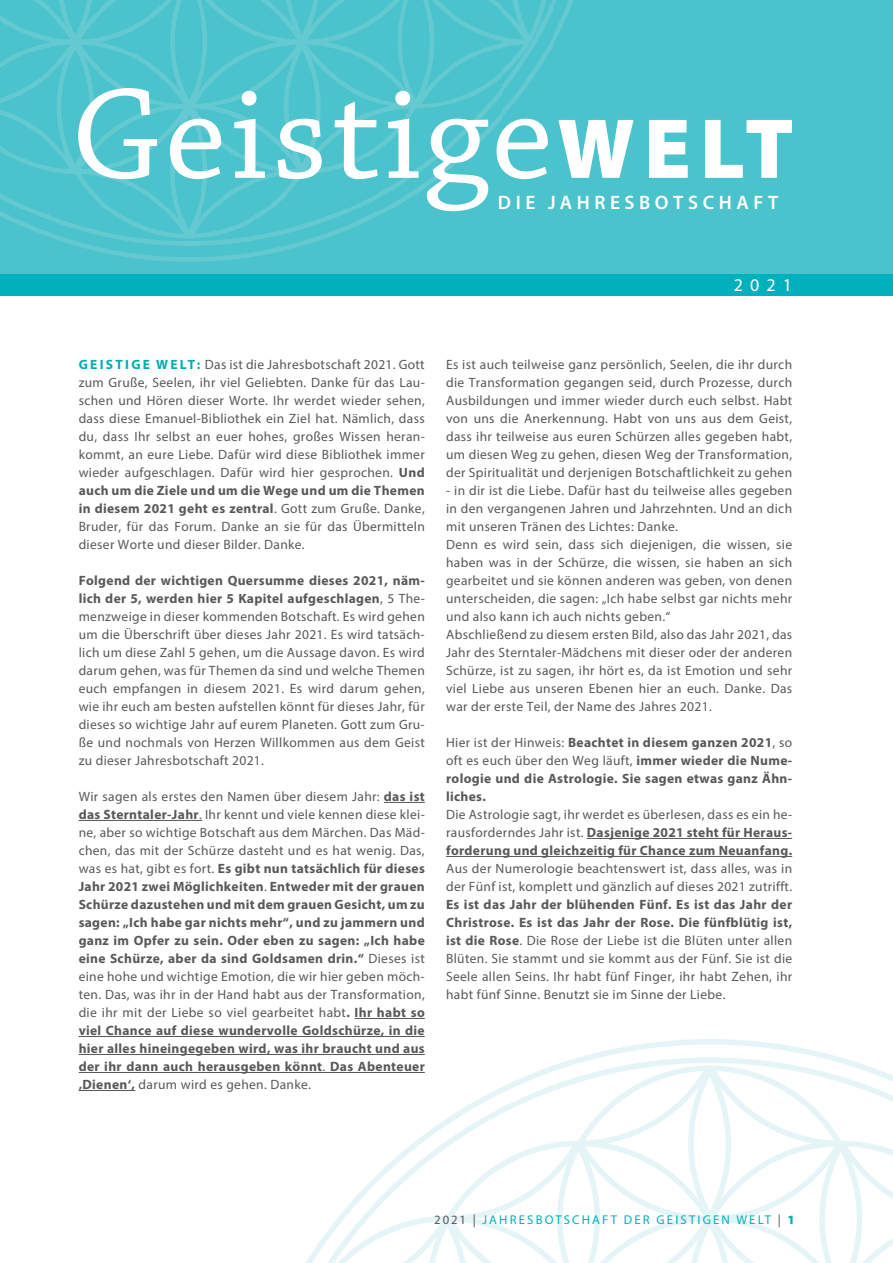
<style>
.page{position:relative;width:893px;height:1263px;background:#fff}
.page>*{position:absolute;margin:0;border:0;box-sizing:border-box;transform-origin:0 0}
.t1{font:135.6px "Chaparral Pro Capt";letter-spacing:.02em;color:#fff}
.t2{font:600 19.5px "Myriad Pro";letter-spacing:.235em;color:#fff}
.t3{font:18px "Myriad Pro";color:#fff}
.t4{font:13.5px/18px "Myriad Pro";letter-spacing:.025em;color:#57585a;text-align:justify}
.t5{font:700 13.5px/18px "Myriad Pro";letter-spacing:.025em;color:#57585a;text-align:justify}
.t6{font:12.75px "Myriad Pro";letter-spacing:.17em;color:#00b0bc}
.s1{font-family:"Myriad Pro";font-weight:900;font-size:85.8px}
.s2{font-weight:700;color:#00acae}
.s3{font-weight:700}
.s4{font-weight:400}
.s5{color:#57585a}
.s6{font-weight:900}
</style>
<div class="page">
<img style="left:306px;top:1040px;width:587px;height:223px">
<div style="left:0;top:0;width:893px;height:285px;background:#4ac3cc"></div>
<div style="left:0;top:274px;width:893px;height:22px;background:#00b0bc"></div>
<img style="left:0;top:0;width:574px;height:262px">
<hr style="left:384px;top:802px;width:41px;height:1px;background:#57585a">
<hr style="left:79px;top:820px;width:123px;height:1px;background:#57585a">
<hr style="left:355px;top:1018px;width:70px;height:1px;background:#57585a">
<hr style="left:79px;top:1036px;width:346px;height:1px;background:#57585a">
<hr style="left:79px;top:1054px;width:346px;height:1px;background:#57585a">
<hr style="left:79px;top:1072px;width:346px;height:1px;background:#57585a">
<hr style="left:79px;top:1090px;width:56px;height:1px;background:#57585a">
<hr style="left:587px;top:838px;width:205px;height:1px;background:#57585a">
<hr style="left:446px;top:856px;width:346px;height:1px;background:#57585a">
<h1 class="t1" style="left:71px;top:58px;width:724px">Geistige<span class="s1">WELT</span></h1>
<h2 class="t2" style="left:498px;top:190px;width:282px">DIE JAHRESBOTSCHAFT</h2>
<h3 class="t3" style="left:734px;top:274px;width:60px">2021</h3>
<p class="t4" style="left:79px;top:355px;width:348px"><span class="s2">G E I S T I G E W E LT:</span> Das ist die Jahresbotschaft 2021. Gott zum Gruße, Seelen, ihr viel Geliebten. Danke für das Lau&shy;schen und Hören dieser Worte. Ihr werdet wieder sehen, dass diese Emanuel-Bibliothek ein Ziel hat. Nämlich, dass du, dass Ihr selbst an euer hohes, großes Wissen heran&shy;kommt, an eure Liebe. Dafür wird diese Bibliothek immer wieder aufgeschlagen. Dafür wird hier gesprochen. <span class="s3">Und auch um die Ziele und um die Wege und um die Themen in diesem 2021 geht es zentral</span>. Gott zum Gruße. Danke, Bruder, für das Forum. Danke an sie für das Übermitteln dieser Worte und dieser Bilder. Danke.</p>
<p class="t4" style="left:79px;top:571px;width:348px"><span class="s3">Folgend der wichtigen Quersumme dieses 2021, näm&shy;lich der 5, werden hier 5 Kapitel aufgeschlagen</span>, 5 The&shy;menzweige in dieser kommenden Botschaft. Es wird gehen um die Überschrift über dieses Jahr 2021. Es wird tatsäch&shy;lich um diese Zahl 5 gehen, um die Aussage davon. Es wird darum gehen, was für Themen da sind und welche Themen euch empfangen in diesem 2021. Es wird darum gehen, wie ihr euch am besten aufstellen könnt für dieses Jahr, für dieses so wichtige Jahr auf eurem Planeten. Gott zum Gru&shy;ße und nochmals von Herzen Willkommen aus dem Geist zu dieser Jahresbotschaft 2021.</p>
<p class="t5" style="left:79px;top:787px;width:348px"><span class="s4">Wir sagen als erstes den Namen über diesem Jahr:</span> das ist das Sterntaler-Jahr<span class="s4">. Ihr kennt und viele kennen diese klei&shy;ne, aber so wichtige Botschaft aus dem Märchen. Das Mäd&shy;chen, das mit der Schürze dasteht und es hat wenig. Das, was es hat, gibt es fort.</span> Es gibt nun tatsächlich für dieses Jahr 2021 zwei Möglichkeiten<span class="s4">.</span> Entweder mit der grauen Schürze dazustehen und mit dem grauen Gesicht, um zu sagen: „Ich habe gar nichts mehr“, und zu jammern und ganz im Opfer zu sein. Oder eben zu sagen: „Ich habe eine Schürze, aber da sind Goldsamen drin.“ <span class="s4">Dieses ist eine hohe und wichtige Emotion, die wir hier geben möch&shy;ten. Das, was ihr in der Hand habt aus der Transformation, die ihr mit der Liebe so viel gearbeitet habt</span>. Ihr habt so viel Chance auf diese wundervolle Goldschürze, in die hier alles hineingegeben wird, was ihr braucht und aus der ihr dann auch herausgeben könnt<span class="s4">.</span> Das Abenteuer ‚Dienen‘, <span class="s4">darum wird es gehen. Danke.</span></p>
<p class="t4" style="left:446px;top:355px;width:348px">Es ist auch teilweise ganz persönlich, Seelen, die ihr durch die Transformation gegangen seid, durch Prozesse, durch Ausbildungen und immer wieder durch euch selbst. Habt von uns die Anerkennung. Habt von uns aus dem Geist, dass ihr teilweise aus euren Schürzen alles gegeben habt, um diesen Weg zu gehen, diesen Weg der Transformation, der Spiritualität und derjenigen Botschaftlichkeit zu gehen</p>
<p class="t4" style="left:446px;top:481px;width:348px;text-align:left">- in dir ist die Liebe. Dafür hast du teilweise alles gegeben in den vergangenen Jahren und Jahrzehnten. Und an dich mit unseren Tränen des Lichtes: Danke.<br>Denn es wird sein, dass sich diejenigen, die wissen, sie haben was in der Schürze, die wissen, sie haben an sich gearbeitet und sie können anderen was geben, von denen unterscheiden, die sagen: „Ich habe selbst gar nichts mehr und also kann ich auch nichts geben.“<br>Abschließend zu diesem ersten Bild, also das Jahr 2021, das Jahr des Sterntaler-Mädchens mit dieser oder der anderen Schürze, ist zu sagen, ihr hört es, da ist Emotion und sehr viel Liebe aus unseren Ebenen hier an euch. Danke. Das war der erste Teil, der Name des Jahres 2021.</p>
<p class="t5" style="left:446px;top:733px;width:348px"><span class="s4">Hier ist der Hinweis:</span> Beachtet in diesem ganzen 2021<span class="s4">, so oft es euch über den Weg läuft,</span> immer wieder die Nume&shy;rologie und die Astrologie. Sie sagen etwas ganz Ähn&shy;liches.</p>
<p class="t5" style="left:446px;top:805px;width:348px"><span class="s4">Die Astrologie sagt, ihr werdet es überlesen, dass es ein he&shy;rausforderndes Jahr ist.</span> Dasjenige 2021 steht für Heraus&shy;forderung und gleichzeitig für Chance zum Neuanfang.</p>
<p class="t4" style="left:446px;top:859px;width:348px">Aus der Numerologie beachtenswert ist, dass alles, was in der Fünf ist, komplett und gänzlich auf dieses 2021 zutrifft.</p>
<p class="t4" style="left:446px;top:895px;width:348px"><span class="s3">Es ist das Jahr der blühenden Fünf. Es ist das Jahr der Christrose. Es ist das Jahr der Rose. Die fünfblütig ist, ist die Rose</span>. Die Rose der Liebe ist die Blüten unter allen Blüten. Sie stammt und sie kommt aus der Fünf. Sie ist die Seele allen Seins. Ihr habt fünf Finger, ihr habt Zehen, ihr habt fünf Sinne. Benutzt sie im Sinne der Liebe.</p>
<p class="t6" style="left:434px;top:1212px;width:362px"><span class="s5">2021 |</span> JAHRESBOTSCHAFT DER GEISTIGEN WELT <span class="s5">|</span> <span class="s6">1</span></p>
</div>
